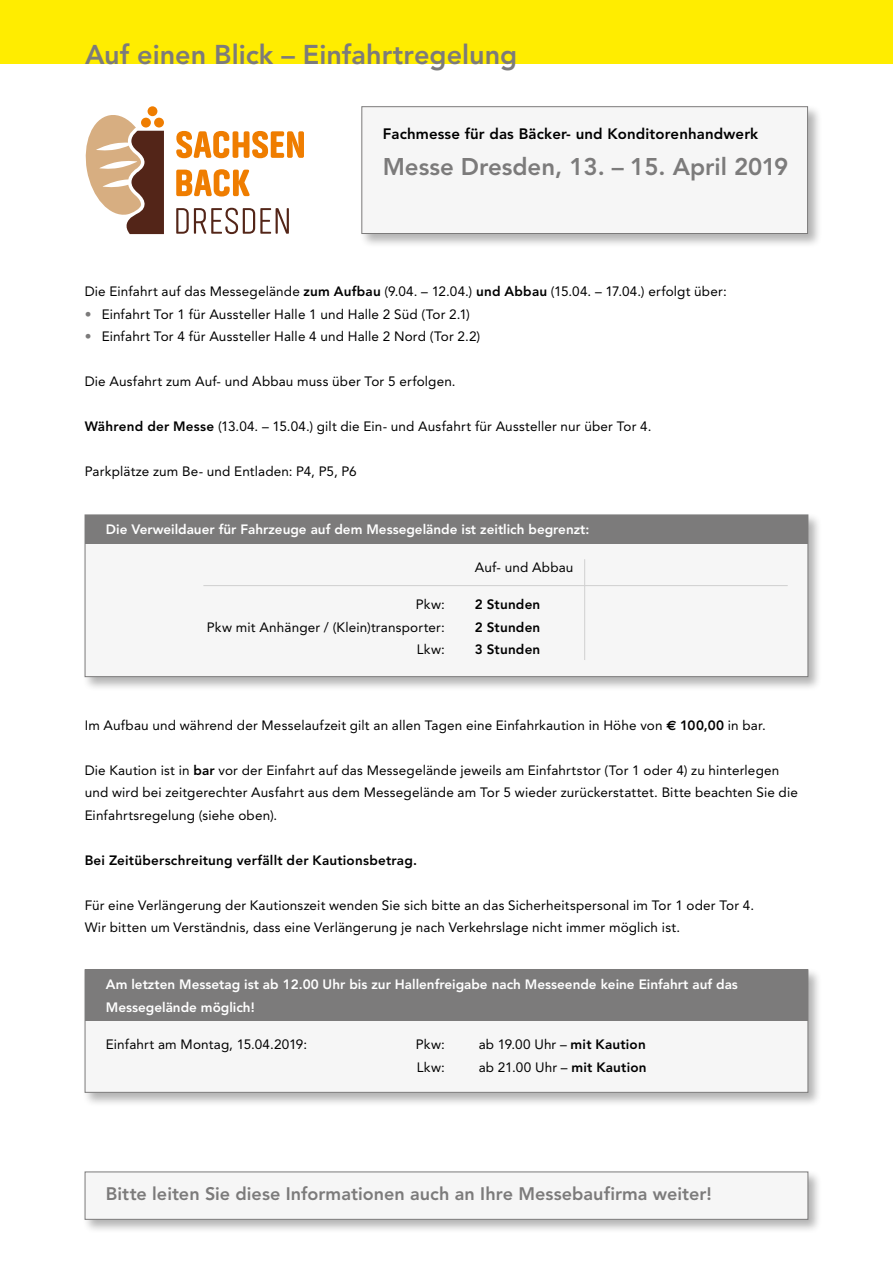
<style>
.page{position:relative;width:893px;height:1263px;background:#fff}
.page>*{position:absolute;margin:0;border:0;box-sizing:border-box;transform-origin:0 0}
.t1{font:800 27px "Avenir";color:#7c7b7b}
.t2{font:800 24px "Avenir";color:#7c7b7b}
.Grundtext{font:800 18px "Avenir";letter-spacing:.005em;color:#7c7b7b}
.t3{font:800 15px "Avenir";letter-spacing:.01em;color:#000}
.t4{font:13.5px/22.5px "Avenir";letter-spacing:.01em;color:#000}
.Grundtext-2{font:800 13.5px/22.5px "Avenir";color:#fff}
.t5{font:800 13.5px "Avenir";letter-spacing:.015em;color:#000}
.s1{font-weight:800}
.s2{color:#7c7b7b}
.s3{font-family:"Euro Sans";font-weight:700}
</style>
<div class="page">
<div style="left:0;top:0;width:893px;height:64px;background:#ffed00"></div>
<div style="left:82px;top:512px;width:741px;height:179px;background:#000;opacity:.3"></div>
<div style="left:85px;top:514px;width:723px;height:163px;background:#f6f6f6;border:1px solid #7c7b7b"></div>
<div style="left:82px;top:1169px;width:741px;height:65px;background:#000;opacity:.3"></div>
<div style="left:85px;top:1171px;width:723px;height:49px;background:#f6f6f6;border:1px solid #7c7b7b"></div>
<div style="left:82px;top:967px;width:741px;height:140px;background:#000;opacity:.3"></div>
<div style="left:85px;top:969px;width:723px;height:124px;background:#f6f6f6;border:1px solid #7c7b7b"></div>
<div style="left:85px;top:514px;width:722px;height:29px;background:#7c7b7b"></div>
<div style="left:85px;top:969px;width:722px;height:52px;background:#7c7b7b"></div>
<div style="left:359px;top:104px;width:463px;height:144px;background:#000;opacity:.3"></div>
<div style="left:361px;top:106px;width:447px;height:128px;background:#f6f6f6;border:1px solid #7c7b7b"></div>
<svg style="left:176px;top:131px;width:128px;height:27px"></svg>
<svg style="left:176px;top:169px;width:74px;height:28px"></svg>
<svg style="left:176px;top:208px;width:113px;height:26px"></svg>
<div style="left:148px;top:106px;width:9px;height:10px;background:#ef7d00;border-radius:50%"></div>
<svg style="left:86px;top:114px;width:78px;height:120px"></svg>
<hr style="left:203px;top:585px;width:585px;height:1px;background:#d0d0d0">
<hr style="left:584px;top:559px;width:1px;height:101px;background:#d0d0d0">
<p class="t1" style="left:85px;top:38px;width:434px">Auf einen Blick – Einfahrtregelung</p>
<p class="t3" style="left:383px;top:125px;width:377px">Fachmesse für das Bäcker- und Konditorenhandwerk</p>
<p class="t2" style="left:383px;top:152px;width:407px">Messe Dresden, 13. – 15. April 2019</p>
<p class="t4" style="left:85px;top:280px;width:644px">Die Einfahrt auf das Messegelände <span class="s1">zum Aufbau</span> (9.04. – 12.04.) <span class="s1">und Abbau</span> (15.04. – 17.04.) erfolgt über:</p>
<p class="t4" style="left:85px;top:303px;width:387px"><span class="s2">•</span> Einfahrt Tor 1 für Aussteller Halle 1 und Halle 2 Süd (Tor 2.1)</p>
<p class="t4" style="left:85px;top:325px;width:397px"><span class="s2">•</span> Einfahrt Tor 4 für Aussteller Halle 4 und Halle 2 Nord (Tor 2.2)</p>
<p class="t4" style="left:85px;top:370px;width:373px">Die Ausfahrt zum Auf- und Abbau muss über Tor 5 erfolgen.</p>
<p class="t4" style="left:85px;top:415px;width:568px"><span class="s1">Während der Messe</span> (13.04. – 15.04.) gilt die Ein- und Ausfahrt für Aussteller nur über Tor 4.</p>
<p class="t4" style="left:85px;top:460px;width:273px">Parkplätze zum Be- und Entladen: P4, P5, P6</p>
<p class="Grundtext-2" style="left:106px;top:518px;width:485px">Die Verweildauer für Fahrzeuge auf dem Messegelände ist zeitlich begrenzt:</p>
<p class="t4" style="left:475px;top:556px;width:100px">Auf- und Abbau</p>
<p class="t4" style="left:416px;top:593px;width:31px">Pkw:</p>
<p class="t5" style="left:475px;top:597px;width:67px">2 Stunden</p>
<p class="t4" style="left:207px;top:616px;width:240px">Pkw mit Anhänger / (Klein)transporter:</p>
<p class="t5" style="left:475px;top:619px;width:67px">2 Stunden</p>
<p class="t4" style="left:417px;top:638px;width:30px">Lkw:</p>
<p class="t5" style="left:475px;top:642px;width:67px">3 Stunden</p>
<p class="t4" style="left:85px;top:714px;width:683px">Im Aufbau und während der Messelaufzeit gilt an allen Tagen eine Einfahrkaution in Höhe von <span class="s3">€</span> <span class="s1">100,00</span> in bar.</p>
<p class="t4" style="left:85px;top:759px;width:715px">Die Kaution ist in <span class="s1">bar</span> vor der Einfahrt auf das Messegelände jeweils am Einfahrtstor (Tor 1 oder 4) zu hinterlegen und wird bei zeitgerechter Ausfahrt aus dem Messegelände am Tor 5 wieder zurückerstattet. Bitte beachten Sie die<br>Einfahrtsregelung (siehe oben).</p>
<p class="t5" style="left:85px;top:852px;width:334px">Bei Zeitüberschreitung verfällt der Kautionsbetrag.</p>
<p class="t4" style="left:85px;top:894px;width:671px">Für eine Verlängerung der Kautionszeit wenden Sie sich bitte an das Sicherheitspersonal im Tor 1 oder Tor 4.</p>
<p class="t4" style="left:85px;top:916px;width:597px">Wir bitten um Verständnis, dass eine Verlängerung je nach Verkehrslage nicht immer möglich ist.</p>
<p class="Grundtext-2" style="left:106px;top:973px;width:633px">Am letzten Messetag ist ab 12.00 Uhr bis zur Hallenfreigabe nach Messeende keine Einfahrt auf das<br>Messegelände möglich!</p>
<p class="t4" style="left:106px;top:1033px;width:203px">Einfahrt am Montag, 15.04.2019:</p>
<p class="t4" style="left:416px;top:1033px;width:31px">Pkw:</p>
<p class="t4" style="left:479px;top:1033px;width:169px">ab 19.00 Uhr – <span class="s1">mit Kaution</span></p>
<p class="t4" style="left:417px;top:1056px;width:30px">Lkw:</p>
<p class="t4" style="left:479px;top:1056px;width:169px">ab 21.00 Uhr – <span class="s1">mit Kaution</span></p>
<p class="Grundtext" style="left:106px;top:1183px;width:607px">Bitte leiten Sie diese Informationen auch an Ihre Messebaufirma weiter!</p>
</div>
